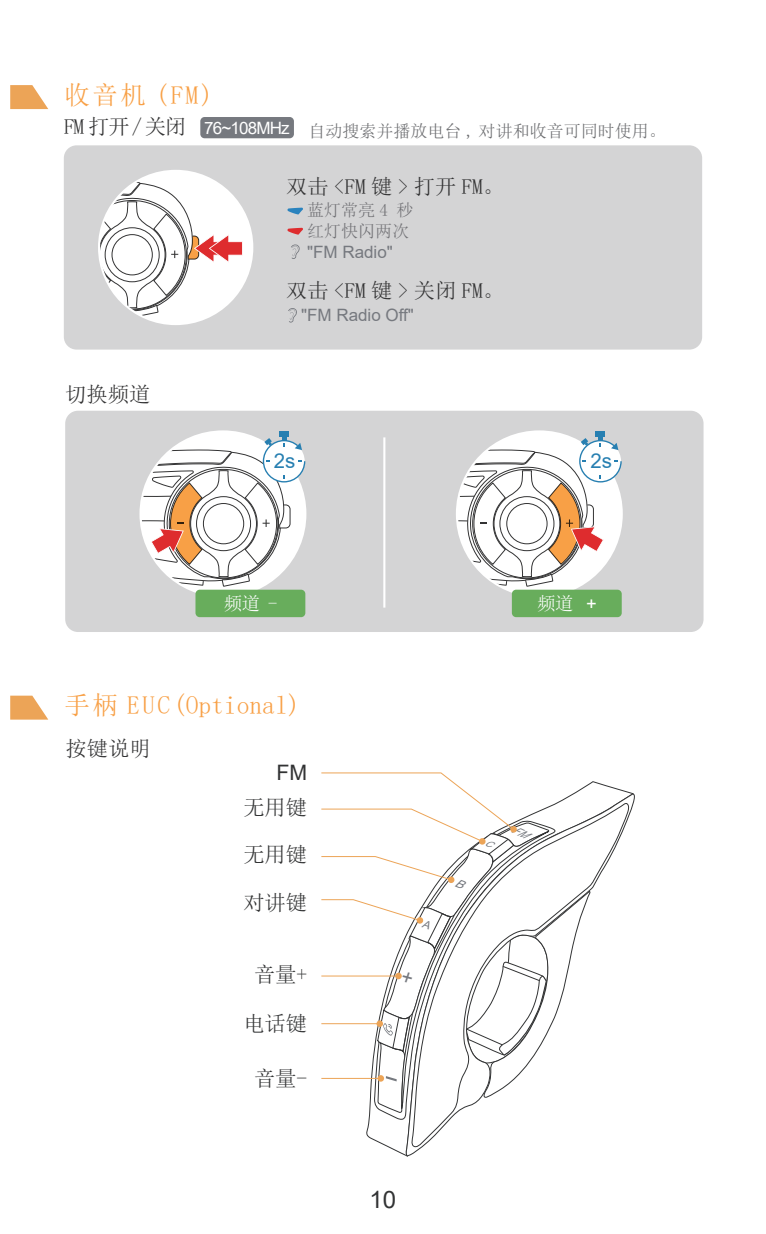
<style>
.page{position:relative;width:766px;height:1234px;background:#fff}
.page>*{position:absolute;margin:0;border:0;box-sizing:border-box;transform-origin:0 0}
.t1{font:25.5px "Noto Sans Hans Regular G Bpc EUC H";color:#f8a046}
.t2{font:25.5px "Noto Sans Hans Bold G Bpc EUC H";color:#f8a046}
.t3{font:24px "Arial";color:#323334}
.t4{font:21.3px "Noto Sans Hans Regular G Bpc EUC H";color:#333334}
.t5{font:21.3px "Noto Sans Hans Regular G Bpc EUC H";color:#323334}
.t6{font:21.3px "Noto Sans Hans Bold G Bpc EUC H";color:#333334}
.t7{font:21.3px "Arial";color:#323334}
.t8{font:20.4px "Arial";color:#277fb1}
.t9{font:18.3px "Noto Sans Hans Regular G Bpc EUC H";color:#fff}
.t10{font:17.1px "Noto Sans Hans Regular G Bpc EUC H";color:#6c6d70}
.t11{font:17.1px "Arial";color:#76797f}
.t12{font:17.1px "Noto Sans Hans Regular G Bpc EUC H";color:#727276}
.s1{font-family:"Noto Sans Hans Bold G Bpc EUC H";font-size:21.3px;color:#333334}
.s2{font-family:"Arial";color:#fff}
.s3{font-family:"Noto Sans Hans Bold G Bpc EUC H"}
.s4{font-family:"Arial"}
</style>
<div class="page">
<div style="left:200px;top:117px;width:94px;height:21px;background:#76797f;border-radius:4px"></div>
<div style="left:64px;top:145px;width:638px;height:204px;background:#d4d4d5;border-radius:13px"></div>
<div style="left:99px;top:171px;width:153px;height:153px;background:#fff;border-radius:50%"></div>
<svg style="left:99px;top:181px;width:144px;height:143px"></svg>
<svg style="left:288px;top:308px;width:9px;height:14px"></svg>
<svg style="left:291px;top:244px;width:9px;height:15px"></svg>
<svg style="left:287px;top:207px;width:16px;height:7px"></svg>
<svg style="left:287px;top:228px;width:16px;height:7px"></svg>
<div style="left:65px;top:410px;width:638px;height:222px;background:#d4d4d5;border-radius:13px"></div>
<div style="left:279px;top:431px;width:10px;height:6px;background:#277fb1"></div>
<svg style="left:140px;top:437px;width:165px;height:153px"></svg>
<div style="left:195px;top:589px;width:110px;height:28px;background:#68ad5c;border-radius:4px"></div>
<div style="left:595px;top:431px;width:10px;height:6px;background:#277fb1"></div>
<svg style="left:457px;top:437px;width:164px;height:155px;background:#e4ddd9"></svg>
<div style="left:511px;top:589px;width:110px;height:28px;background:#68ad5c;border-radius:4px"></div>
<hr style="left:383px;top:437px;width:2px;height:170px;background:#fff">
<svg style="left:411px;top:802px;width:217px;height:346px"></svg>
<svg style="left:383px;top:1112px;width:175px;height:9px"></svg>
<svg style="left:10px;top:695px;width:38px;height:24px"></svg>
<svg style="left:10px;top:85px;width:38px;height:24px"></svg>
<svg style="left:321px;top:772px;width:269px;height:340px"></svg>
<h1 class="t2" style="left:64px;top:82px;width:151px">收音机 (FM)</h1>
<p class="t10" style="left:64px;top:122px;width:603px"><span class="s1">FM 打开/关闭</span> <span class="s2">76~108MHz</span> 自动搜索并播放电台 , 对讲和收音可同时使用。</p>
<p class="t4" style="left:286px;top:175px;width:219px">双击 &lt;FM 键 &gt; 打开 FM。</p>
<p class="t12" style="left:307px;top:202px;width:108px">蓝灯常亮 4 秒</p>
<p class="t12" style="left:307px;top:222px;width:104px">红灯快闪两次</p>
<p class="t11" style="left:307px;top:240px;width:87px">"FM Radio"</p>
<p class="t4" style="left:286px;top:280px;width:219px">双击 &lt;FM 键 &gt; 关闭 FM。</p>
<p class="t6" style="left:65px;top:383px;width:87px">切换频道</p>
<p class="t11" style="left:301px;top:303px;width:114px">"FM Radio Off"</p>
<p class="t8" style="left:274px;top:447px;width:23px">2s</p>
<p class="t9" style="left:224px;top:594px;width:55px">频道 -</p>
<h1 class="t1" style="left:64px;top:692px;width:237px"><span class="s3">手柄 EUC</span>(Optional)</h1>
<p class="t6" style="left:66px;top:737px;width:87px">按键说明</p>
<p class="t7" style="left:276px;top:757px;width:32px">FM</p>
<p class="t5" style="left:243px;top:796px;width:65px">无用键</p>
<p class="t5" style="left:243px;top:844px;width:65px">无用键</p>
<p class="t5" style="left:243px;top:891px;width:65px">对讲键</p>
<p class="t5" style="left:254px;top:963px;width:55px">音量+</p>
<p class="t5" style="left:243px;top:1012px;width:65px">电话键</p>
<p class="t5" style="left:254px;top:1067px;width:55px">音量-</p>
<h2 class="t3" style="left:369px;top:1183px;width:28px">10</h2>
<p class="t8" style="left:590px;top:447px;width:23px">2s</p>
<p class="t9" style="left:537px;top:594px;width:61px">频道 <span class="s4">+</span></p>
</div>
